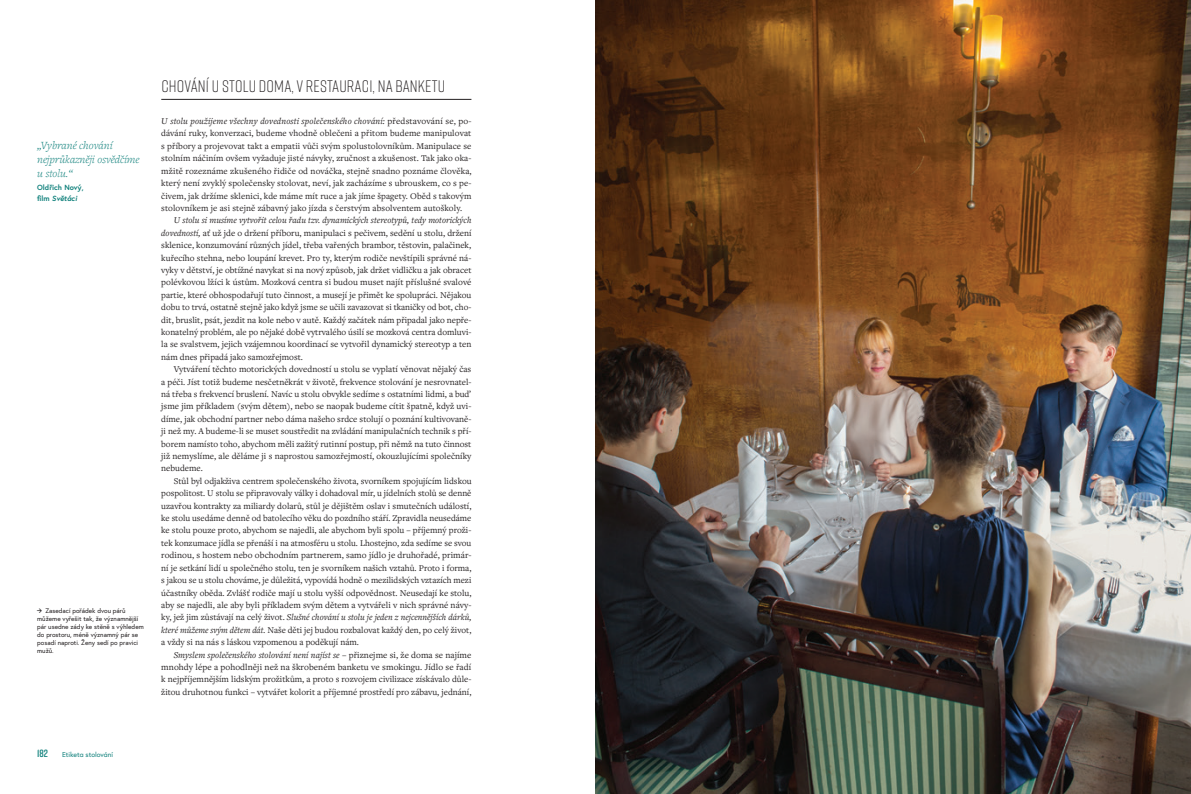
<style>
.page{position:relative;width:1191px;height:794px;background:#fff}
.page>*{position:absolute;margin:0;border:0;box-sizing:border-box;transform-origin:0 0}
.Nadpis_odsazení{font:300 16.62px "Rift";letter-spacing:.01em;color:#231f20}
._2_CITACE{font:italic 300 11.38px/14px "Freight Text Pro";color:#0d7f7a}
.PAGINA{font:600 10.5px "Rift";color:#0d7f7a}
.TXT{font:9.19px/12.4px "Freight Text Pro";color:#231f20;text-align:justify}
.TXT_první{font:9.19px/12.4px "Freight Text Pro";letter-spacing:.01em;color:#231f20;text-align:justify}
._2_CITACE_jméno{font:700 7.44px/10.5px "Europa";color:#0d7f7a}
.t1{font:7px "Europa";color:#0d7f7a}
.POPISEK_šipka_MAIN{font:6.56px/7.9px "Europa";color:#231f20}
.s1{font-style:italic}
.s2{font-family:"Vafle Picto"}
</style>
<div class="page">
<hr style="left:161px;top:99px;width:310px;height:1px;background:#231f20">
<img style="left:595px;top:0;width:596px;height:794px">
<p class="_2_CITACE" style="left:37px;top:138px;width:104px">„Vybrané chování nejprůkazněji osvědčíme u stolu.“</p>
<p class="_2_CITACE_jméno" style="left:37px;top:182px;width:48px">Oldřich Nový, film <span class="s1">Světáci</span></p>
<p class="POPISEK_šipka_MAIN" style="left:37px;top:607px;width:108px"><span class="s2">#</span> Zasedací pořádek dvou párů můžeme vyřešit tak, že významnější pár usedne zády ke stěně s výhledem do prostoru, méně významný pár se posadí naproti. Ženy sedí po pravici mužů.</p>
<p class="Nadpis_odsazení" style="left:161px;top:75px;width:285px">CHOVÁNÍ U STOLU DOMA, V RESTAURACI, NA BANKETU</p>
<p class="TXT_první" style="left:161px;top:115px;width:312px"><span class="s1">U stolu použijeme všechny dovednosti společenského chování:</span> představování se, po&shy;dávání ruky, konverzaci, budeme vhodně oblečeni a přitom budeme manipulovat s příbory a projevovat takt a empatii vůči svým spolustolovníkům. Manipulace se stolním náčiním ovšem vyžaduje jisté návyky, zručnost a zkušenost. Tak jako oka&shy;mžitě rozeznáme zkušeného řidiče od nováčka, stejně snadno poznáme člověka, který není zvyklý společensky stolovat, neví, jak zacházíme s ubrouskem, co s pe&shy;čivem, jak držíme sklenici, kde máme mít ruce a jak jíme špagety. Oběd s takovým stolovníkem je asi stejně zábavný jako jízda s čerstvým absolventem autoškoly.</p>
<p class="TXT" style="left:161px;top:214px;width:312px;text-indent:12px"><span class="s1">U stolu si musíme vytvořit celou řadu tzv. dynamických stereotypů, tedy motorických dovedností,</span> ať už jde o držení příboru, manipulaci s pečivem, sedění u stolu, držení sklenice, konzumování různých jídel, třeba vařených brambor, těstovin, palačinek, kuřecího stehna, nebo loupání krevet. Pro ty, kterým rodiče nevštípili správné ná&shy;vyky v dětství, je obtížné navykat si na nový způsob, jak držet vidličku a jak obracet polévkovou lžíci k ústům. Mozková centra si budou muset najít příslušné svalové partie, které obhospodařují tuto činnost, a musejí je přimět ke spolupráci. Nějakou dobu to trvá, ostatně stejně jako když jsme se učili zavazovat si tkaničky od bot, cho&shy;dit, bruslit, psát, jezdit na kole nebo v autě. Každý začátek nám připadal jako nepře&shy;konatelný problém, ale po nějaké době vytrvalého úsilí se mozková centra domluvi&shy;la se svalstvem, jejich vzájemnou koordinací se vytvořil dynamický stereotyp a ten nám dnes připadá jako samozřejmost.</p>
<p class="TXT" style="left:161px;top:363px;width:312px;text-indent:12px">Vytváření těchto motorických dovedností u stolu se vyplatí věnovat nějaký čas a péči. Jíst totiž budeme nesčetněkrát v životě, frekvence stolování je nesrovnatel&shy;ná třeba s frekvencí bruslení. Navíc u stolu obvykle sedíme s ostatními lidmi, a buď jsme jim příkladem (svým dětem), nebo se naopak budeme cítit špatně, když uvi&shy;díme, jak obchodní partner nebo dáma našeho srdce stolují o poznání kultivovaně&shy;ji než my. A budeme-li se muset soustředit na zvládání manipulačních technik s pří&shy;borem namísto toho, abychom měli zažitý rutinní postup, při němž na tuto činnost již nemyslíme, ale děláme ji s naprostou samozřejmostí, okouzlujícími společníky nebudeme.</p>
<p class="TXT" style="left:161px;top:474px;width:312px;text-indent:12px">Stůl byl odjakživa centrem společenského života, svorníkem spojujícím lidskou pospolitost. U stolu se připravovaly války i dohadoval mír, u jídelních stolů se denně uzavřou kontrakty za miliardy dolarů, stůl je dějištěm oslav i smutečních událostí, ke stolu usedáme denně od batolecího věku do pozdního stáří. Zpravidla neusedáme ke stolu pouze proto, abychom se najedli, ale abychom byli spolu – příjemný proži&shy;tek konzumace jídla se přenáší i na atmosféru u stolu. Lhostejno, zda sedíme se svou rodinou, s hostem nebo obchodním partnerem, samo jídlo je druhořadé, primár&shy;ní je setkání lidí u společného stolu, ten je svorníkem našich vztahů. Proto i forma, s jakou se u stolu chováme, je důležitá, vypovídá hodně o mezilidských vztazích mezi účastníky oběda. Zvlášť rodiče mají u stolu vyšší odpovědnost. Neusedají ke stolu, aby se najedli, ale aby byli příkladem svým dětem a vytvářeli v nich správné návy&shy;ky, jež jim zůstávají na celý život. <span class="s1">Slušné chování u stolu je jeden z nejcennějších dárků, které můžeme svým dětem dát.</span> Naše děti jej budou rozbalovat každý den, po celý život, a vždy si na nás s láskou vzpomenou a poděkují nám.</p>
<p class="TXT" style="left:161px;top:648px;width:312px;text-indent:12px"><span class="s1">Smyslem společenského stolování není najíst se</span> – přiznejme si, že doma se najíme mnohdy lépe a pohodlněji než na škrobeném banketu ve smokingu. Jídlo se řadí k nejpříjemnějším lidským prožitkům, a proto s rozvojem civilizace získávalo důle&shy;žitou druhotnou funkci – vytvářet kolorit a příjemné prostředí pro zábavu, jednání,</p>
<p class="PAGINA" style="left:37px;top:745px;width:12px">182</p>
<p class="t1" style="left:62px;top:750px;width:52px">Etiketa stolování</p>
</div>
